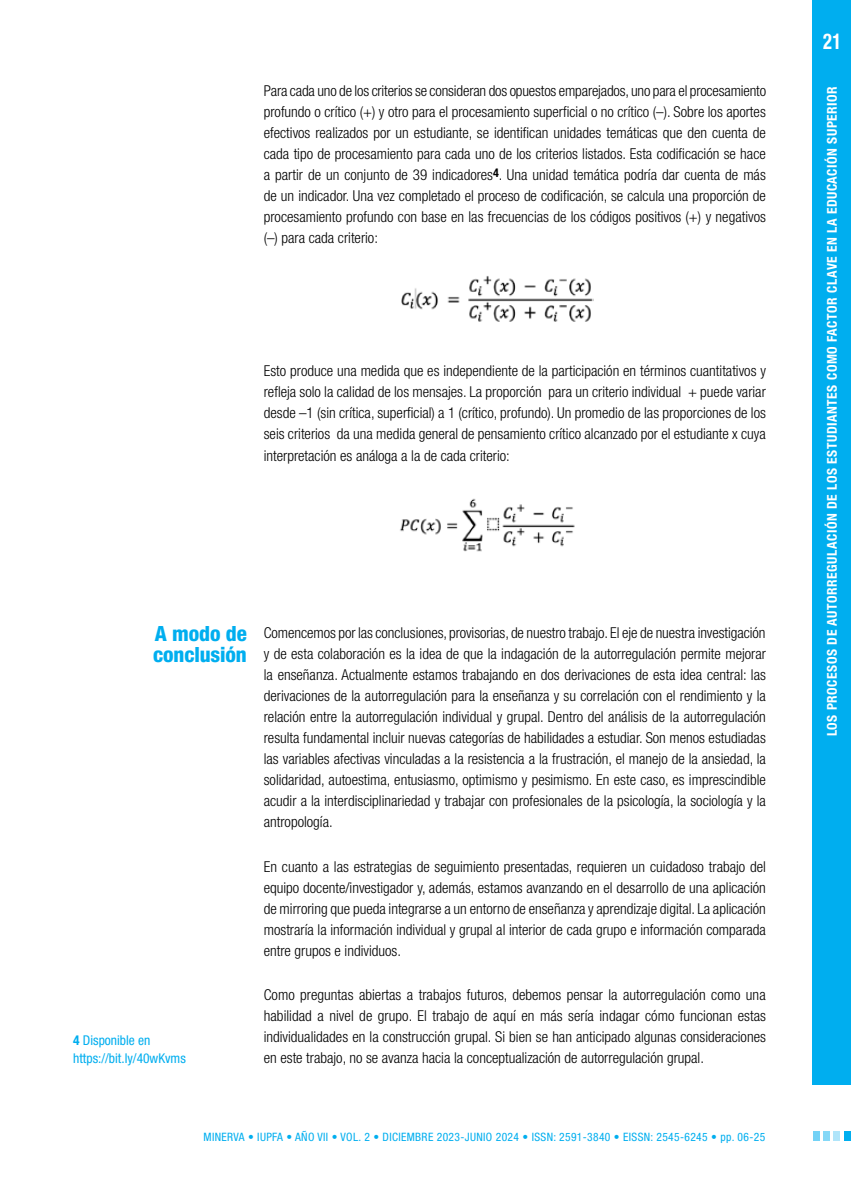
<style>
.page{position:relative;width:851px;height:1191px;background:#fff}
.page>*{position:absolute;margin:0;border:0;box-sizing:border-box;transform-origin:0 0}
.t1{font:700 condensed 21.75px "Helvetica Neue LT Std";color:#fff;scale:.85 1}
.t2{font:800 condensed 21px/21px "Helvetica Neue LT Std";letter-spacing:-.005em;color:#00aeef}
.t3{font:300 condensed 15px/21px "Helvetica Neue LT Std";color:#000;text-align:justify}
.t4{font:700 condensed 13.5px "Helvetica Neue LT Std";letter-spacing:.04em;color:#fff}
.t5{font:condensed 13.5px/18px "Helvetica Neue LT Std";color:#00aeef}
.t6{font:condensed 11.55px "Helvetica Neue LT Std";letter-spacing:.03em;color:#00aeef}
.s1{font-weight:700}
</style>
<div class="page">
<div style="left:812px;top:0;width:38px;height:1084px;background:#00aeef"></div>
<div style="left:822px;top:1131px;width:7px;height:10px;background:#85d8f7"></div>
<div style="left:833px;top:1131px;width:7px;height:10px;background:#b0e5fa"></div>
<div style="left:844px;top:1131px;width:6px;height:10px;background:#00aeef"></div>
<div style="left:812px;top:1131px;width:7px;height:10px;background:#73d2f6"></div>
<img style="left:401px;top:276px;width:192px;height:46px">
<img style="left:400px;top:498px;width:175px;height:54px">
<p class="t3" style="left:264px;top:80px;width:503px">Para cada uno de los criterios se consideran dos opuestos emparejados, uno para el procesamiento profundo o crítico (+) y otro para el procesamiento superficial o no crítico (–). Sobre los aportes efectivos realizados por un estudiante, se identifican unidades temáticas que den cuenta de cada tipo de procesamiento para cada uno de los criterios listados. Esta codificación se hace a partir de un conjunto de 39 indicadores<sup>4</sup>. Una unidad temática podría dar cuenta de más de un indicador. Una vez completado el proceso de codificación, se calcula una proporción de procesamiento profundo con base en las frecuencias de los códigos positivos (+) y negativos (–) para cada criterio:</p>
<p class="t3" style="left:264px;top:360px;width:503px">Esto produce una medida que es independiente de la participación en términos cuantitativos y refleja solo la calidad de los mensajes. La proporción para un criterio individual + puede variar desde –1 (sin crítica, superficial) a 1 (crítico, profundo). Un promedio de las proporciones de los seis criterios da una medida general de pensamiento crítico alcanzado por el estudiante x cuya interpretación es análoga a la de cada criterio:</p>
<h2 class="t2" style="left:153px;top:623px;width:95px">A modo de conclusión</h2>
<p class="t5" style="left:73px;top:1031px;width:114px"><span class="s1">4</span> Disponible en https://bit.ly/40wKvms</p>
<p class="t3" style="left:264px;top:622px;width:503px">Comencemos por las conclusiones, provisorias, de nuestro trabajo. El eje de nuestra investigación y de esta colaboración es la idea de que la indagación de la autorregulación permite mejorar la enseñanza. Actualmente estamos trabajando en dos derivaciones de esta idea central: las derivaciones de la autorregulación para la enseñanza y su correlación con el rendimiento y la relación entre la autorregulación individual y grupal. Dentro del análisis de la autorregulación resulta fundamental incluir nuevas categorías de habilidades a estudiar. Son menos estudiadas las variables afectivas vinculadas a la resistencia a la frustración, el manejo de la ansiedad, la solidaridad, autoestima, entusiasmo, optimismo y pesimismo. En este caso, es imprescindible acudir a la interdisciplinariedad y trabajar con profesionales de la psicología, la sociología y la antropología.</p>
<p class="t3" style="left:264px;top:855px;width:503px">En cuanto a las estrategias de seguimiento presentadas, requieren un cuidadoso trabajo del equipo docente/investigador y, además, estamos avanzando en el desarrollo de una aplicación de mirroring que pueda integrarse a un entorno de enseñanza y aprendizaje digital. La aplicación mostraría la información individual y grupal al interior de cada grupo e información comparada entre grupos e individuos.</p>
<p class="t3" style="left:264px;top:984px;width:504px">Como preguntas abiertas a trabajos futuros, debemos pensar la autorregulación como una habilidad a nivel de grupo. El trabajo de aquí en más sería indagar cómo funcionan estas individualidades en la construcción grupal. Si bien se han anticipado algunas consideraciones en este trabajo, no se avanza hacia la conceptualización de autorregulación grupal.</p>
<p class="t6" style="left:203px;top:1130px;width:563px">MINERVA • IUPFA • AÑO VII • VOL. 2 • DICIEMBRE 2023-JUNIO 2024 • ISSN: 2591-3840 • EISSN: 2545-6245 • pp. 06-25</p>
<h1 class="t1" style="left:823px;top:28px;width:23px">21</h1>
<p class="t4" style="left:823px;top:736px;width:651px;rotate:-90deg">LOS PROCESOS DE AUTORREGULACIÓN DE LOS ESTUDIANTES COMO FACTOR CLAVE EN LA EDUCACIÓN SUPERIOR</p>
</div>
